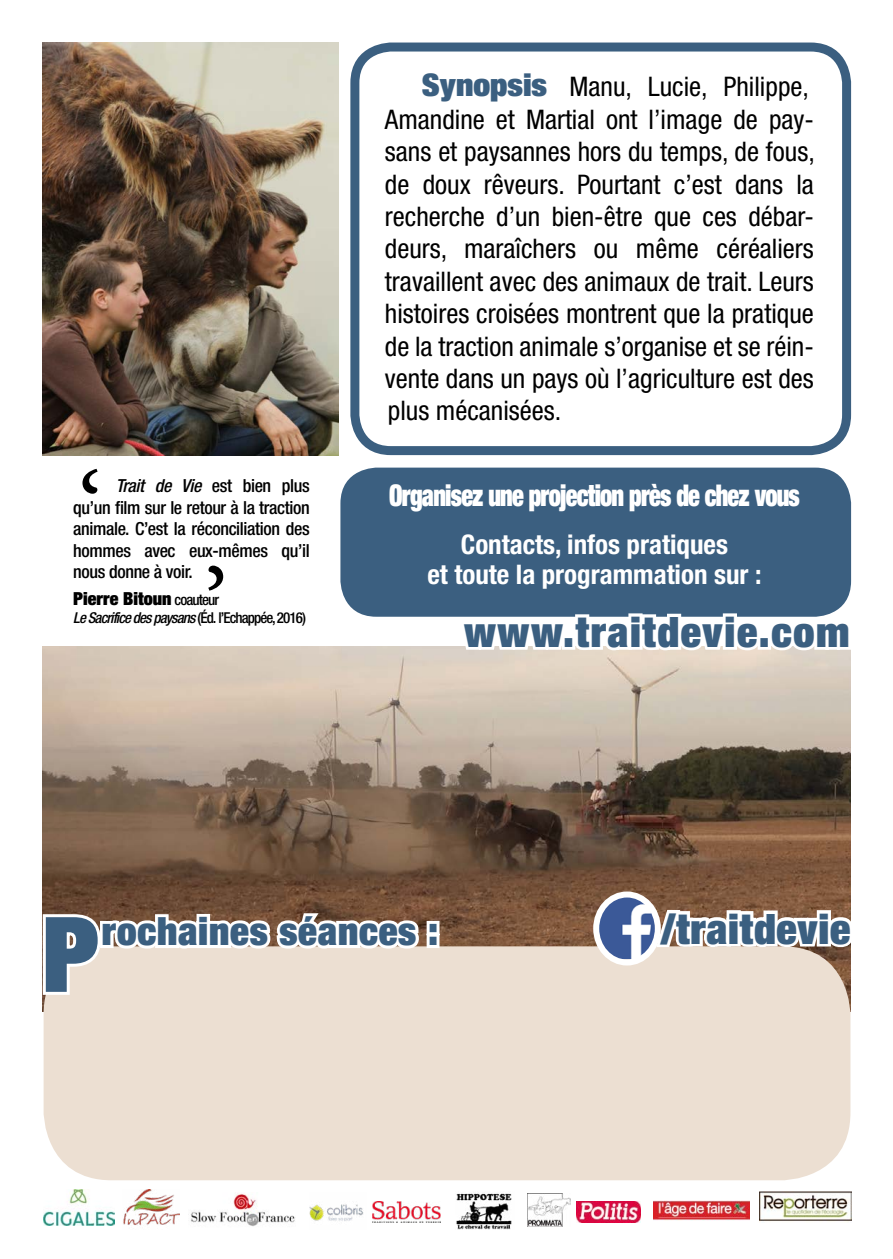
<style>
.page{position:relative;width:893px;height:1259px;background:#fff}
.page>*{position:absolute;margin:0;border:0;box-sizing:border-box;transform-origin:0 0}
.t1{font:108px "Minion Pro";color:#000}
.t2{font:900 condensed 104.4px "Helvetica Neue LT Std";color:#3b5f80}
.t3{font:900 condensed 42px "Helvetica Neue LT Std";letter-spacing:.035em;color:#3b5f80}
.t4{font:900 condensed 39px "Helvetica Neue LT Std";letter-spacing:.02em;color:#3b5f80}
.t5{font:900 condensed 30px "Helvetica Neue LT Std";letter-spacing:-.03em;color:#fff;scale:.81 1}
.t6{font:condensed 27px/32.4px "Helvetica Neue LT Std";color:#000}
.t7{font:700 condensed 27px/30px "Helvetica Neue LT Std";color:#fff;text-align:center}
.t8{font:500 condensed 18px/21.6px "Helvetica Neue LT Std";letter-spacing:-.02em;color:#000;text-align:justify}
.t9{font:900 condensed 18px "Helvetica Neue LT Std";color:#000}
.t10{font:italic 500 condensed 15px "Helvetica Neue LT Std";letter-spacing:-.06em;color:#000}
.s1{font-style:italic}
.s2{font-weight:500;font-size:15px}
.s3{font-style:normal}
.s4{font-weight:900;font-size:31.2px;color:#3b5f80}
</style>
<div class="page">
<div style="left:340px;top:467px;width:511px;height:150px;background:#3b5f80;border-radius:36px"></div>
<img style="left:43px;top:647px;width:807px;height:365px">
<div style="left:44px;top:946px;width:806px;height:234px;background:#ecdfd2;border-radius:68px"></div>
<svg style="left:42px;top:910px;width:380px;height:88px"></svg>
<div style="left:427px;top:933px;width:12px;height:15px;border:6px solid #fff"></div>
<svg style="left:384px;top:455px;width:468px;height:303px"></svg>
<div style="left:350px;top:43px;width:501px;height:412px;border:9px solid #3b5f80;border-radius:36px"></div>
<img style="left:43px;top:43px;width:296px;height:412px">
<svg style="left:658px;top:895px;width:193px;height:142px"></svg>
<img style="left:597px;top:894px;width:61px;height:65px">
<div style="left:593px;top:891px;width:68px;height:74px;border:6px solid #fff;border-radius:50%"></div>
<img style="left:43px;top:1190px;width:71px;height:35px">
<img style="left:123px;top:1189px;width:57px;height:37px">
<img style="left:759px;top:1191px;width:92px;height:31px">
<img style="left:372px;top:1201px;width:68px;height:21px">
<img style="left:191px;top:1193px;width:104px;height:33px">
<img style="left:456px;top:1193px;width:56px;height:36px">
<img style="left:527px;top:1193px;width:43px;height:33px">
<img style="left:576px;top:1201px;width:65px;height:21px">
<img style="left:653px;top:1200px;width:96px;height:20px">
<img style="left:309px;top:1204px;width:55px;height:17px">
<h1 class="t1" style="left:78px;top:439px;width:26px">‘</h1>
<p class="t8" style="left:73px;top:474px;width:238px;text-indent:43px"><span class="s1">Trait de Vie</span> est bien plus qu’un film sur le retour à la traction animale. C’est la réconciliation des hommes avec eux-mêmes qu’il nous donne à voir.</p>
<p class="t9" style="left:73px;top:587px;width:147px">Pierre Bitoun <span class="s2">coauteur</span></p>
<p class="t10" style="left:73px;top:609px;width:234px">Le Sacrifice des paysans <span class="s3">(Éd. l’Echappée, 2016)</span></p>
<h1 class="t1" style="left:204px;top:535px;width:26px">’</h1>
<p class="t6" style="left:385px;top:70px;width:431px;text-indent:37px"><span class="s4">Synopsis</span> Manu, Lucie, Philippe, Amandine et Martial ont l’image de pay&shy;sans et paysannes hors du temps, de fous, de doux rêveurs. Pourtant c’est dans la recherche d’un bien-être que ces débar&shy;deurs, maraîchers ou même céréaliers travaillent avec des animaux de trait. Leurs histoires croisées montrent que la pratique de la traction animale s’organise et se réin&shy;vente dans un pays où l’agriculture est des plus mécanisées.</p>
<p class="t5" style="left:389px;top:476px;width:509px">Organisez une projection près de chez vous</p>
<p class="t7" style="left:427px;top:529px;width:336px">Contacts, infos pratiques<br>et toute la programmation sur :</p>
<h3 class="t3" style="left:464px;top:605px;width:387px">www.traitdevie.com</h3>
<h2 class="t2" style="left:42px;top:888px;width:60px">P</h2>
<h3 class="t4" style="left:102px;top:906px;width:338px">rochaines séances :</h3>
<h3 class="t3" style="left:661px;top:901px;width:191px">/traitdevie</h3>
</div>
